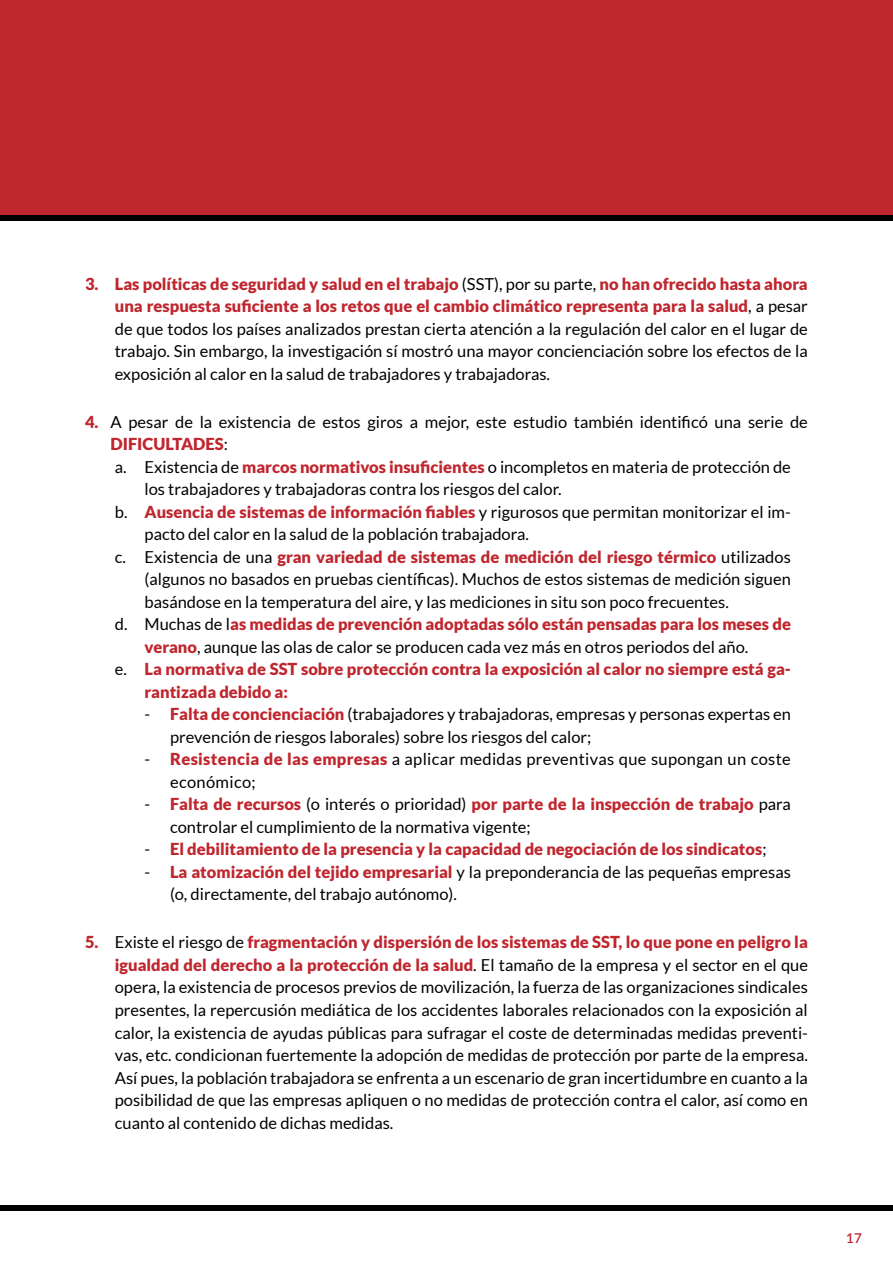
<style>
.page{position:relative;width:893px;height:1263px;background:#fff}
.page>*{position:absolute;margin:0;border:0;box-sizing:border-box;transform-origin:0 0}
.t1{font:16.5px/22.5px "Lato";color:#000}
.t2{font:900 16.5px "Lato";color:#bf262e}
.t3{font:16.5px/22.5px "Lato";letter-spacing:.02em;color:#000}
.t4{font:600 13.5px "Lato";color:#bf262e}
.s1{font-weight:900;color:#bf262e}
.s2{font-weight:400;color:#000}
</style>
<div class="page">
<div style="left:0;top:0;width:893px;height:218px;background:#bf262e"></div>
<div style="left:0;top:1205px;width:893px;height:6px;background:#000"></div>
<div style="left:0;top:216px;width:893px;height:5px;background:#000"></div>
<p class="t1" style="left:115px;top:272px;width:695px;text-align:justify;text-indent:-30px"><span class="s1">3. Las políticas de seguridad y salud en el trabajo</span> (SST), por su parte, <span class="s1">no han ofrecido hasta ahora una respuesta suficiente a los retos que el cambio climático representa para la salud</span>, a pesar de que todos los países analizados prestan cierta atención a la regulación del calor en el lugar de trabajo. Sin embargo, la investigación sí mostró una mayor concienciación sobre los efectos de la exposición al calor en la salud de trabajadores y trabajadoras.</p>
<p class="t1" style="left:85px;top:410px;width:724px"><span class="s1">4.</span> A pesar de la existencia de estos giros a mejor, este estudio también identificó una serie de</p>
<p class="t2" style="left:111px;top:434px;width:119px">DIFICULTADES<span class="s2">:</span></p>
<p class="t1" style="left:115px;top:455px;width:678px">a. Existencia de <span class="s1">marcos normativos insuficientes</span> o incompletos en materia de protección de</p>
<p class="t1" style="left:145px;top:478px;width:419px">los trabajadores y trabajadoras contra los riesgos del calor.</p>
<p class="t1" style="left:115px;top:500px;width:678px">b. <span class="s1">Ausencia de sistemas de información fiables</span> y rigurosos que permitan monitorizar el im-</p>
<p class="t1" style="left:145px;top:523px;width:386px">pacto del calor en la salud de la población trabajadora.</p>
<p class="t2" style="left:115px;top:547px;width:678px"><span class="s2">c. Existencia de una</span> gran variedad de sistemas de medición del riesgo térmico <span class="s2">utilizados</span></p>
<p class="t1" style="left:145px;top:568px;width:648px">(algunos no basados en pruebas científicas). Muchos de estos sistemas de medición siguen</p>
<p class="t1" style="left:145px;top:590px;width:586px">basándose en la temperatura del aire, y las mediciones in situ son poco frecuentes.</p>
<p class="t2" style="left:115px;top:615px;width:678px"><span class="s2">d. Muchas de l</span>as medidas de prevención adoptadas sólo están pensadas para los meses de</p>
<p class="t1" style="left:145px;top:635px;width:605px"><span class="s1">verano</span>, aunque las olas de calor se producen cada vez más en otros periodos del año.</p>
<p class="t2" style="left:115px;top:660px;width:678px"><span class="s2">e.</span> La normativa de SST sobre protección contra la exposición al calor no siempre está ga-</p>
<p class="t2" style="left:145px;top:682px;width:145px">rantizada debido a:</p>
<p class="t1" style="left:170px;top:703px;width:622px;text-indent:-26px">- <span class="s1">Falta de concienciación</span> (trabajadores y trabajadoras, empresas y personas expertas en prevención de riesgos laborales) sobre los riesgos del calor;</p>
<p class="t3" style="left:170px;top:748px;width:622px;text-indent:-26px">- <span class="s1">Resistencia de las empresas</span> a aplicar medidas preventivas que supongan un coste económico;</p>
<p class="t1" style="left:170px;top:793px;width:622px;text-indent:-26px">- <span class="s1">Falta de recursos</span> (o interés o prioridad) <span class="s1">por parte de la inspección de trabajo</span> para controlar el cumplimiento de la normativa vigente;</p>
<p class="t2" style="left:145px;top:840px;width:623px"><span class="s2">-</span> El debilitamiento de la presencia y la capacidad de negociación de los sindicatos<span class="s2">;</span></p>
<p class="t1" style="left:170px;top:860px;width:622px;text-indent:-26px">- <span class="s1">La atomización del tejido empresarial</span> y la preponderancia de las pequeñas empresas (o, directamente, del trabajo autónomo).</p>
<p class="t1" style="left:115px;top:931px;width:695px;text-align:justify;text-indent:-30px"><span class="s1">5.</span> Existe el riesgo de <span class="s1">fragmentación y dispersión de los sistemas de SST, lo que pone en peligro la igualdad del derecho a la protección de la salud</span>. El tamaño de la empresa y el sector en el que opera, la existencia de procesos previos de movilización, la fuerza de las organizaciones sindicales presentes, la repercusión mediática de los accidentes laborales relacionados con la exposición al calor, la existencia de ayudas públicas para sufragar el coste de determinadas medidas preventi&shy;vas, etc. condicionan fuertemente la adopción de medidas de protección por parte de la empresa.<br>Así pues, la población trabajadora se enfrenta a un escenario de gran incertidumbre en cuanto a la posibilidad de que las empresas apliquen o no medidas de protección contra el calor, así como en cuanto al contenido de dichas medidas.</p>
<p class="t4" style="left:846px;top:1228px;width:17px">17</p>
</div>
